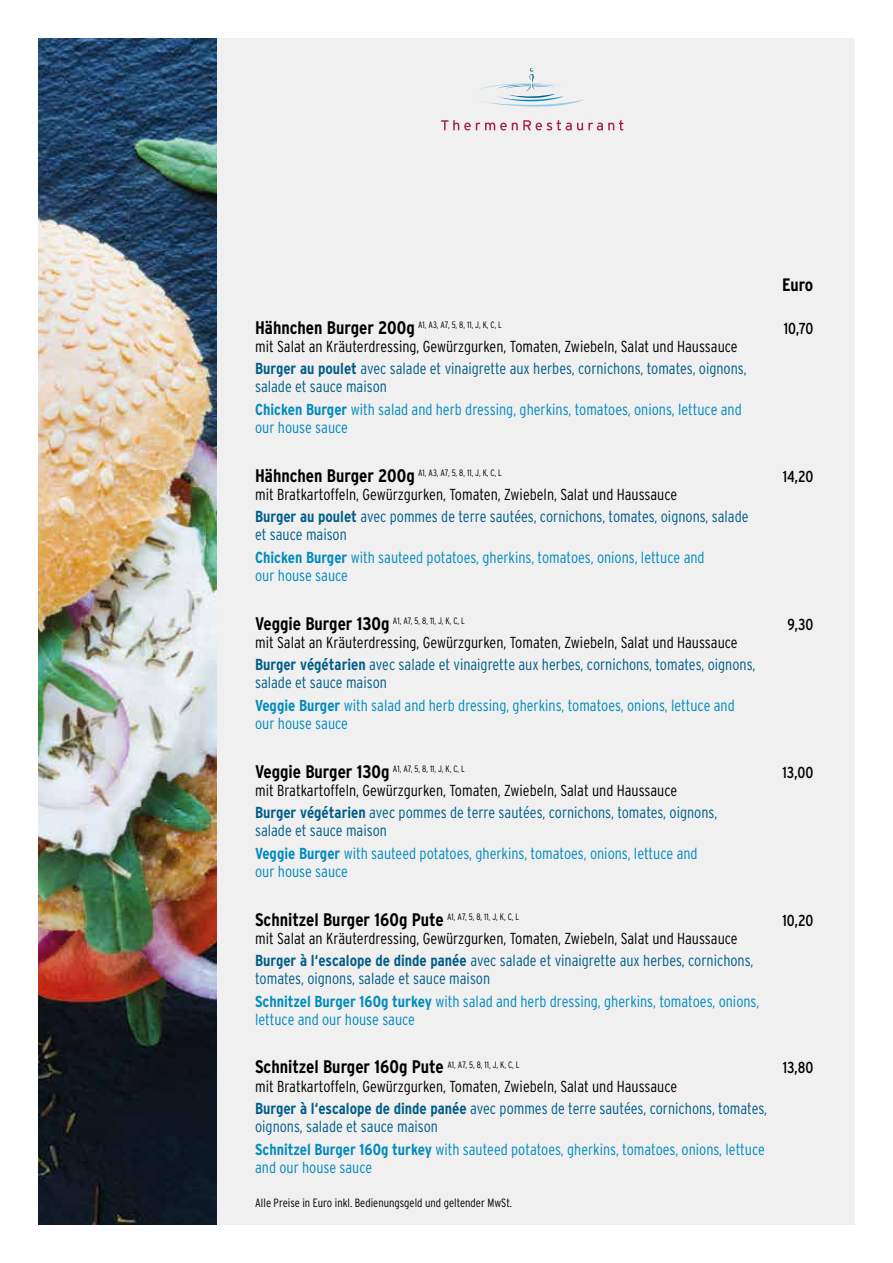
<style>
.page{position:relative;width:893px;height:1263px;background:#fff}
.page>*{position:absolute;margin:0;border:0;box-sizing:border-box;transform-origin:0 0}
.t1{font:700 condensed 18.15px "Interstate";color:#000}
.t2{font:700 condensed 18px "Interstate";color:#000}
.t3{font:300 condensed 15.9px/22.5px "Interstate";color:#000}
.t4{font:300 condensed 15.9px/22.5px "Interstate";color:#008abd}
.t5{font:condensed 15.9px "Interstate";color:#000}
.t6{font:300 condensed 12px "Interstate";color:#000}
.t7{font:300 condensed 9.3px "Interstate";color:#000}
.s1{font-weight:700;font-size:18.15px}
.s2{font-weight:700;color:#005d89}
.s3{color:#005d89}
.s4{font-weight:700}
</style>
<div class="page">
<div style="left:38px;top:38px;width:817px;height:1187px;background:#f0f0f0"></div>
<svg style="left:478px;top:68px;width:107px;height:39px"></svg>
<svg style="left:441px;top:120px;width:182px;height:10px"></svg>
<img style="left:38px;top:38px;width:179px;height:1187px">
<p class="t2" style="left:782px;top:274px;width:33px">Euro</p>
<p class="t7" style="left:255px;top:320px;width:248px"><span class="s1">Hähnchen Burger 200g</span> A1, A3, A7, 5, 8, 11, J, K, C, L</p>
<p class="t5" style="left:784px;top:319px;width:31px">10,70</p>
<p class="t3" style="left:255px;top:335px;width:493px">mit Salat an Kräuterdressing, Gewürzgurken, Tomaten, Zwiebeln, Salat und Haussauce<br><span class="s2">Burger au poulet</span> <span class="s3">avec salade et vinaigrette aux herbes, cornichons, tomates, oignons,</span></p>
<p class="t4" style="left:255px;top:375px;width:488px"><span class="s3">salade et sauce maison<br></span><span class="s4">Chicken Burger</span> with salad and herb dressing, gherkins, tomatoes, onions, lettuce and</p>
<p class="t4" style="left:255px;top:416px;width:94px">our house sauce</p>
<p class="t7" style="left:255px;top:468px;width:248px"><span class="s1">Hähnchen Burger 200g</span> A1, A3, A7, 5, 8, 11, J, K, C, L</p>
<p class="t5" style="left:783px;top:467px;width:32px">14,20</p>
<p class="t3" style="left:255px;top:483px;width:495px">mit Bratkartoffeln, Gewürzgurken, Tomaten, Zwiebeln, Salat und Haussauce<br><span class="s2">Burger au poulet</span> <span class="s3">avec pommes de terre sautées, cornichons, tomates, oignons, salade</span></p>
<p class="t4" style="left:255px;top:523px;width:451px"><span class="s3">et sauce maison<br></span><span class="s4">Chicken Burger</span> with sauteed potatoes, gherkins, tomatoes, onions, lettuce and</p>
<p class="t4" style="left:255px;top:564px;width:94px">our house sauce</p>
<p class="t7" style="left:255px;top:616px;width:211px"><span class="s1">Veggie Burger 130g</span> A1, A7, 5, 8, 11, J, K, C, L</p>
<p class="t5" style="left:787px;top:615px;width:27px">9,30</p>
<p class="t3" style="left:255px;top:631px;width:502px">mit Salat an Kräuterdressing, Gewürzgurken, Tomaten, Zwiebeln, Salat und Haussauce<br><span class="s2">Burger végétarien</span> <span class="s3">avec salade et vinaigrette aux herbes, cornichons, tomates, oignons,</span></p>
<p class="t4" style="left:255px;top:671px;width:481px"><span class="s3">salade et sauce maison<br></span><span class="s4">Veggie Burger</span> with salad and herb dressing, gherkins, tomatoes, onions, lettuce and</p>
<p class="t4" style="left:255px;top:712px;width:94px">our house sauce</p>
<p class="t7" style="left:255px;top:764px;width:211px"><span class="s1">Veggie Burger 130g</span> A1, A7, 5, 8, 11, J, K, C, L</p>
<p class="t5" style="left:783px;top:763px;width:32px">13,00</p>
<p class="t3" style="left:255px;top:779px;width:464px">mit Bratkartoffeln, Gewürzgurken, Tomaten, Zwiebeln, Salat und Haussauce<br><span class="s2">Burger végétarien</span> <span class="s3">avec pommes de terre sautées, cornichons, tomates, oignons,</span></p>
<p class="t4" style="left:255px;top:819px;width:444px"><span class="s3">salade et sauce maison<br></span><span class="s4">Veggie Burger</span> with sauteed potatoes, gherkins, tomatoes, onions, lettuce and</p>
<p class="t4" style="left:255px;top:860px;width:94px">our house sauce</p>
<p class="t1" style="left:255px;top:909px;width:266px">Schnitzel Burger 160g Pute <sup>A1,</sup> <sup>A7,</sup> <sup>5,</sup> <sup>8,</sup> <sup>11,</sup> <sup>J,</sup> <sup>K,</sup> <sup>C,</sup> <sup>L</sup></p>
<p class="t5" style="left:782px;top:911px;width:32px">10,20</p>
<p class="t3" style="left:255px;top:927px;width:500px">mit Salat an Kräuterdressing, Gewürzgurken, Tomaten, Zwiebeln, Salat und Haussauce<br><span class="s2">Burger à l‘escalope de dinde panée</span> <span class="s3">avec salade et vinaigrette aux herbes, cornichons,</span></p>
<p class="t4" style="left:255px;top:967px;width:506px"><span class="s3">tomates, oignons, salade et sauce maison<br></span><span class="s4">Schnitzel Burger 160g turkey</span> with salad and herb dressing, gherkins, tomatoes, onions,</p>
<p class="t4" style="left:255px;top:1008px;width:161px">lettuce and our house sauce</p>
<p class="t1" style="left:255px;top:1057px;width:266px">Schnitzel Burger 160g Pute <sup>A1,</sup> <sup>A7,</sup> <sup>5,</sup> <sup>8,</sup> <sup>11,</sup> <sup>J,</sup> <sup>K,</sup> <sup>C,</sup> <sup>L</sup></p>
<p class="t5" style="left:783px;top:1059px;width:32px">13,80</p>
<p class="t3" style="left:255px;top:1075px;width:514px">mit Bratkartoffeln, Gewürzgurken, Tomaten, Zwiebeln, Salat und Haussauce<br><span class="s2">Burger à l‘escalope de dinde panée</span> <span class="s3">avec pommes de terre sautées, cornichons, tomates,</span></p>
<p class="t4" style="left:255px;top:1115px;width:511px"><span class="s3">oignons, salade et sauce maison<br></span><span class="s4">Schnitzel Burger 160g turkey</span> with sauteed potatoes, gherkins, tomatoes, onions, lettuce</p>
<p class="t4" style="left:255px;top:1156px;width:119px">and our house sauce</p>
<p class="t6" style="left:255px;top:1196px;width:258px">Alle Preise in Euro inkl. Bedienungsgeld und geltender MwSt.</p>
</div>
